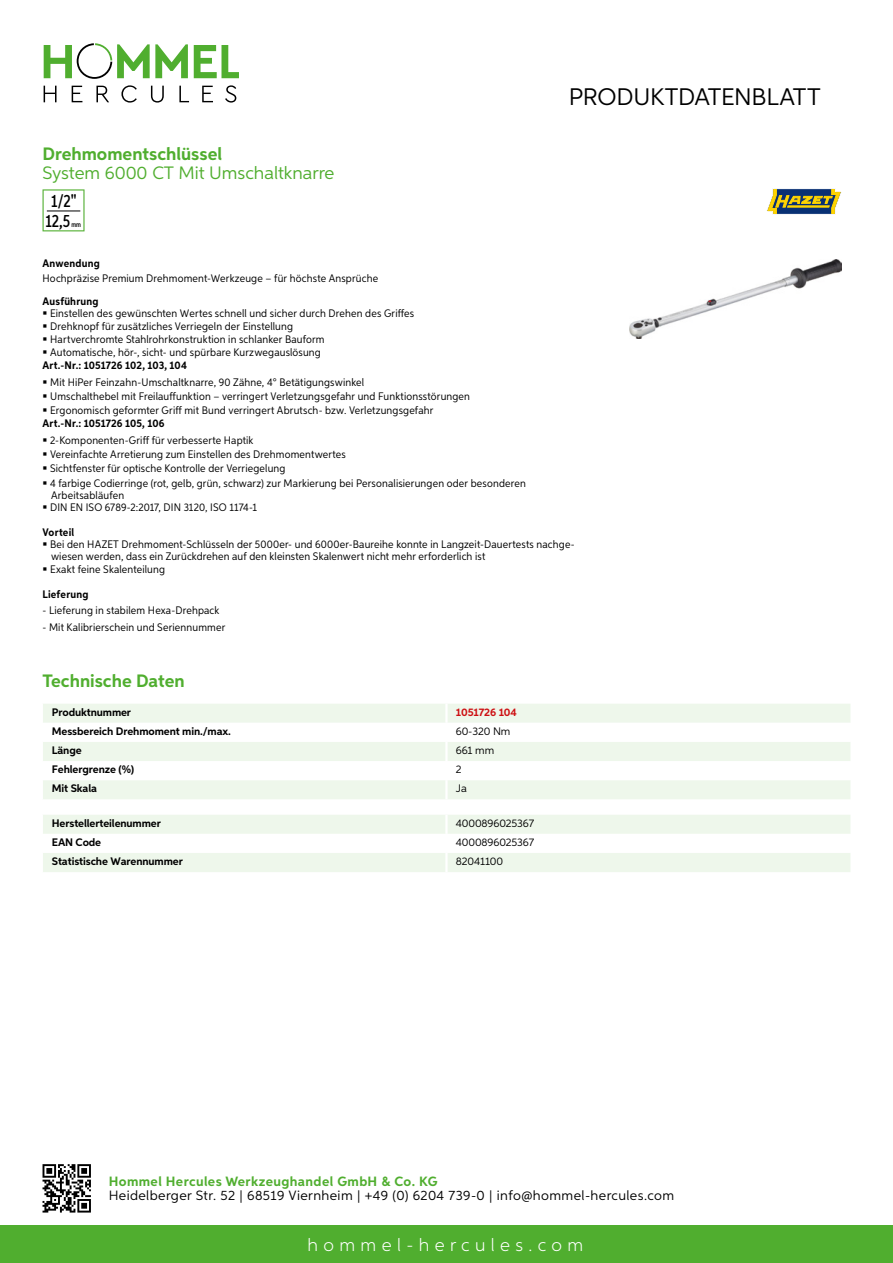
<style>
.page{position:relative;width:893px;height:1263px;background:#fff}
.page>*{position:absolute;margin:0;border:0;box-sizing:border-box;transform-origin:0 0}
.t1{font:24px "Aspira";letter-spacing:-.01em;color:#000}
.t2{font:700 18px "Aspira";color:#50ae2f}
.t3{font:18px "Aspira";color:#50ae2f}
.t4{font:300 18px "Aspira";letter-spacing:.3em;color:#fff}
.t5{font:500 17.85px/20.4px "Aspira XX Nar";color:#000;text-align:center}
.t6{font:13.5px "Aspira";letter-spacing:.03em;color:#000}
.t7{font:700 13.5px "Aspira";letter-spacing:.03em;color:#50ae2f}
.t8{font:10.95px/14.1px "Aspira Nar";letter-spacing:.015em;color:#000}
.t9{font:700 10.95px "Aspira";letter-spacing:-.01em;color:#000}
.t10{font:700 10.95px "Aspira Nar";letter-spacing:.02em;color:#000}
.t11{font:10.95px "Aspira";letter-spacing:-.01em;color:#000}
.t12{font:700 10.95px "Aspira";letter-spacing:-.01em;color:#cd1013}
.t13{font:500 7.35px "Aspira XX Nar";color:#000}
</style>
<div class="page">
<div style="left:0;top:1226px;width:893px;height:37px;background:#50ae2f"></div>
<svg style="left:43px;top:1164px;width:48px;height:48px"></svg>
<svg style="left:194px;top:45px;width:45px;height:33px"></svg>
<svg style="left:44px;top:43px;width:144px;height:36px"></svg>
<svg style="left:44px;top:86px;width:13px;height:16px"></svg>
<svg style="left:72px;top:86px;width:10px;height:16px"></svg>
<svg style="left:96px;top:86px;width:13px;height:16px"></svg>
<svg style="left:121px;top:85px;width:16px;height:18px"></svg>
<svg style="left:151px;top:86px;width:13px;height:17px"></svg>
<svg style="left:179px;top:86px;width:10px;height:16px"></svg>
<svg style="left:202px;top:86px;width:11px;height:16px"></svg>
<svg style="left:225px;top:85px;width:11px;height:18px"></svg>
<div style="left:43px;top:704px;width:807px;height:95px;background:#eef7eb"></div>
<svg style="left:43px;top:723px;width:807px;height:57px"></svg>
<hr style="left:445px;top:704px;width:3px;height:19px;background:#fff">
<hr style="left:445px;top:723px;width:3px;height:19px;background:#fff">
<hr style="left:445px;top:742px;width:3px;height:19px;background:#fff">
<hr style="left:445px;top:761px;width:3px;height:19px;background:#fff">
<hr style="left:445px;top:780px;width:3px;height:19px;background:#fff">
<svg style="left:43px;top:815px;width:807px;height:57px"></svg>
<hr style="left:445px;top:853px;width:3px;height:19px;background:#fff">
<svg style="left:43px;top:189px;width:42px;height:42px"></svg>
<hr style="left:47px;top:211px;width:33px;height:1px;background:#000">
<img style="left:629px;top:259px;width:213px;height:80px">
<svg style="left:767px;top:188px;width:75px;height:26px;background:#818763"></svg>
<h2 class="t2" style="left:43px;top:142px;width:181px">Drehmomentschlüssel</h2>
<h2 class="t3" style="left:43px;top:162px;width:293px">System 6000 CT Mit U mschaltknarre</h2>
<h3 class="t5" style="left:45px;top:191px;width:33px">1/2"<br>12,5</h3>
<p class="t13" style="left:71px;top:220px;width:11px">mm</p>
<h1 class="t1" style="left:569px;top:82px;width:253px">Produktdatenblatt</h1>
<p class="t10" style="left:43px;top:257px;width:59px">Anwendung</p>
<p class="t8" style="left:43px;top:271px;width:337px">Hochpräzise Premium Drehmoment-Werkzeuge – für höchste Ansprüche</p>
<p class="t10" style="left:43px;top:294px;width:58px">Ausführung</p>
<p class="t8" style="left:50px;top:307px;width:366px;line-height:12.8px">Einstellen des gewünschten Wertes schnell und sicher durch Drehen des Griffes Drehknopf für zusätzliches Verriegeln der Einstellung<br>Hartverchromte Stahlrohrkonstruktion in schlanker Bauform<br>Automatische, hör-, sicht- und spürbare Kurzwegauslösung</p>
<p class="t10" style="left:43px;top:358px;width:146px">Art.-Nr.: 1051726 102, 103, 104</p>
<p class="t8" style="left:50px;top:375px;width:421px">Mit HiPer Feinzahn-Umschaltknarre, 90 Zähne, 4° Betätigungswinkel<br>Umschalthebel mit Freilauffunktion – verringert Verletzungsgefahr und Funktionsstörungen<br>Ergonomisch geformter Griff mit Bund verringert Abrutsch- bzw. Verletzungsgefahr</p>
<p class="t10" style="left:43px;top:416px;width:124px">Art.-Nr.: 1051726 105, 106</p>
<p class="t8" style="left:50px;top:433px;width:477px">2-Komponenten-Griff für verbesserte Haptik<br>Vereinfachte Arretierung zum Einstellen des Drehmomentwertes<br>Sichtfenster für optische Kontrolle der Verriegelung<br>4 farbige Codierringe (rot, gelb, grün, schwarz) zur Markierung bei Personalisierungen oder besonderen</p>
<p class="t8" style="left:50px;top:488px;width:209px;line-height:12.8px">Arbeitsabläufen<br>DIN EN ISO 6789-2:2017, DIN 3120, ISO 1174-1</p>
<p class="t10" style="left:43px;top:525px;width:33px">Vorteil</p>
<p class="t8" style="left:50px;top:538px;width:526px;line-height:12.5px">Bei den HAZET Drehmoment-Schlüsseln der 5000er- und 6000er-Baureihe konnte in Langzeit-Dauertests nachge&shy;wiesen werden, dass ein Zurückdrehen auf den kleinsten Skalenwert nicht mehr erforderlich ist<br>Exakt feine Skalenteilung</p>
<p class="t10" style="left:43px;top:588px;width:47px">Lieferung</p>
<p class="t8" style="left:43px;top:602px;width:178px">- Lieferung in stabilem Hexa-Drehpack</p>
<p class="t8" style="left:43px;top:620px;width:184px">- Mit Kalibrierschein und Seriennummer</p>
<h2 class="t2" style="left:43px;top:669px;width:144px">Technische Daten</h2>
<p class="t9" style="left:52px;top:705px;width:81px">Produktnummer</p>
<p class="t12" style="left:456px;top:705px;width:62px">1051726 104</p>
<p class="t9" style="left:52px;top:724px;width:181px">Messbereich Drehmoment min./max.</p>
<p class="t11" style="left:456px;top:724px;width:56px">60-320 N m</p>
<p class="t9" style="left:52px;top:743px;width:31px">Länge</p>
<p class="t11" style="left:456px;top:743px;width:40px">661 mm</p>
<p class="t9" style="left:52px;top:762px;width:84px">Fehlergrenze (%)</p>
<p class="t11" style="left:456px;top:762px;width:7px">2</p>
<p class="t9" style="left:52px;top:782px;width:47px">Mit Skala</p>
<p class="t11" style="left:456px;top:782px;width:13px">Ja</p>
<p class="t9" style="left:52px;top:816px;width:111px">Herstellerteilenummer</p>
<p class="t11" style="left:456px;top:816px;width:80px">4000896025367</p>
<p class="t9" style="left:52px;top:835px;width:51px">EAN Code</p>
<p class="t11" style="left:456px;top:835px;width:80px">4000896025367</p>
<p class="t9" style="left:52px;top:854px;width:132px">Statistische Warennummer</p>
<p class="t11" style="left:456px;top:854px;width:49px">82041100</p>
<p class="t7" style="left:109px;top:1172px;width:330px">Hommel Hercules Werkzeughandel GmbH &amp; Co. KG</p>
<p class="t6" style="left:109px;top:1187px;width:567px">Heidelberger Str. 52 | 68519 Viernheim | +49 (0) 6204 739-0 | info@hommel-hercules.com</p>
<h2 class="t4" style="left:307px;top:1234px;width:277px">hommel-hercules.com</h2>
</div>
